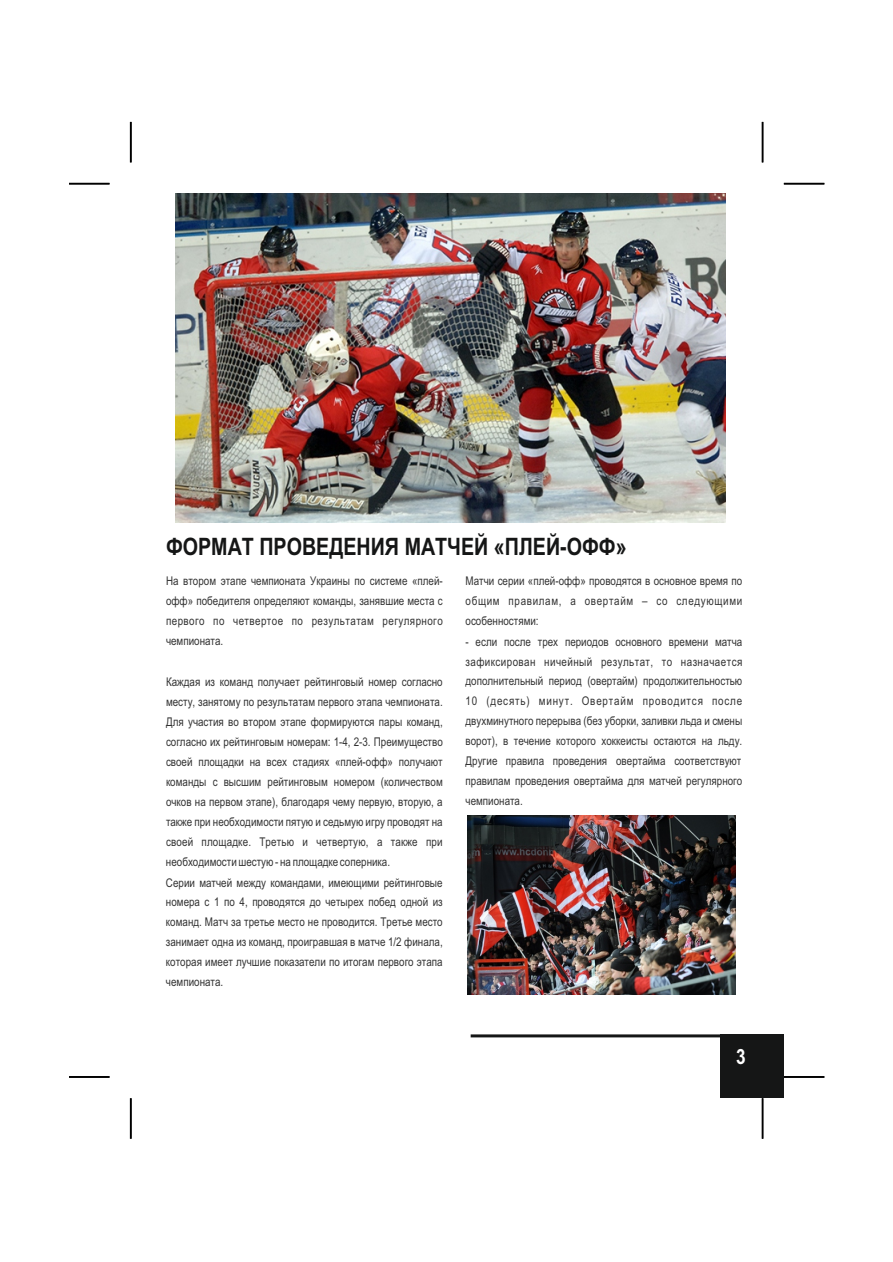
<style>
.page{position:relative;width:893px;height:1262px;background:#fff}
.page>*{position:absolute;margin:0;border:0;box-sizing:border-box;transform-origin:0 0}
.t1{font:700 24px "Arial Narrow";color:#151616}
.t2{font:700 21px "Arial Narrow";color:#fff}
.t3{font:12px/20.1px "Arial Narrow";color:#333}
.t4{font:12px/20px "Arial Narrow";letter-spacing:.035em;color:#333}
.t5{font:12px "Arial Narrow";letter-spacing:.07em;color:#333}
.t6{font:12px "Arial Narrow";letter-spacing:.055em;color:#333}
</style>
<div class="page">
<img style="left:467px;top:816px;width:268px;height:178px">
<hr style="left:69px;top:183px;width:40px;height:2px;background:#000">
<hr style="left:783px;top:183px;width:41px;height:2px;background:#000">
<hr style="left:130px;top:122px;width:2px;height:40px;background:#000">
<hr style="left:130px;top:1098px;width:2px;height:40px;background:#000">
<hr style="left:761px;top:122px;width:2px;height:40px;background:#000">
<hr style="left:761px;top:1098px;width:2px;height:40px;background:#000">
<hr style="left:69px;top:1076px;width:40px;height:1px;background:#000">
<hr style="left:783px;top:1076px;width:41px;height:1px;background:#000">
<div style="left:720px;top:1034px;width:64px;height:64px;background:#151616"></div>
<hr style="left:470px;top:1034px;width:250px;height:3px;background:#151616">
<img style="left:175px;top:194px;width:550px;height:328px">
<h1 class="t1" style="left:166px;top:537px;width:462px">ФОРМАТ ПРОВЕДЕНИЯ МАТЧЕЙ «ПЛЕЙ-ОФФ»</h1>
<p class="t3" style="left:166px;top:572px;width:278px">На втором этапе чемпионата Украины по системе «плей-</p>
<p class="t3" style="left:465px;top:572px;width:278px">Матчи серии «плей-офф» проводятся в основное время по</p>
<p class="t3" style="left:166px;top:591px;width:278px">офф» победителя определяют команды, занявшие места с</p>
<p class="t6" style="left:465px;top:596px;width:278px">общим правилам, а овертайм – со следующими</p>
<p class="t4" style="left:166px;top:612px;width:278px">первого по четвертое по результатам регулярного</p>
<p class="t3" style="left:465px;top:611px;width:75px">особенностями:</p>
<p class="t3" style="left:166px;top:631px;width:59px">чемпионата.</p>
<p class="t4" style="left:465px;top:632px;width:278px">- если после трех периодов основного времени матча зафиксирован ничейный результат, то назначается</p>
<p class="t3" style="left:166px;top:673px;width:278px">Каждая из команд получает рейтинговый номер согласно</p>
<p class="t3" style="left:465px;top:672px;width:278px">дополнительный период (овертайм) продолжительностью</p>
<p class="t3" style="left:166px;top:693px;width:278px">месту, занятому по результатам первого этапа чемпионата.</p>
<p class="t5" style="left:465px;top:696px;width:278px">10 (десять) минут. Овертайм проводится после</p>
<p class="t3" style="left:166px;top:713px;width:278px">Для участия во втором этапе формируются пары команд,</p>
<p class="t3" style="left:465px;top:712px;width:278px">двухминутного перерыва (без уборки, заливки льда и смены</p>
<p class="t3" style="left:166px;top:733px;width:278px">согласно их рейтинговым номерам: 1-4, 2-3. Преимущество</p>
<p class="t3" style="left:465px;top:732px;width:278px">ворот), в течение которого хоккеисты остаются на льду.</p>
<p class="t3" style="left:166px;top:753px;width:278px">своей площадки на всех стадиях «плей-офф» получают</p>
<p class="t3" style="left:465px;top:752px;width:277px">Другие правила проведения овертайма соответствуют</p>
<p class="t3" style="left:166px;top:773px;width:278px">команды с высшим рейтинговым номером (количеством</p>
<p class="t3" style="left:465px;top:772px;width:278px">правилам проведения овертайма для матчей регулярного</p>
<p class="t3" style="left:166px;top:792px;width:278px">очков на первом этапе), благодаря чему первую, вторую, а</p>
<p class="t3" style="left:465px;top:792px;width:59px">чемпионата.</p>
<p class="t3" style="left:166px;top:812px;width:278px">также при необходимости пятую и седьмую игру проводят на своей площадке. Третью и четвертую, а также при необходимости шестую - на площадке соперника.<br>Серии матчей между командами, имеющими рейтинговые номера с 1 по 4, проводятся до четырех побед одной из команд. Матч за третье место не проводится. Третье место занимает одна из команд, проигравшая в матче 1/2 финала, которая имеет лучшие показатели по итогам первого этапа чемпионата.</p>
<h2 class="t2" style="left:736px;top:1048px;width:11px">3</h2>
</div>
